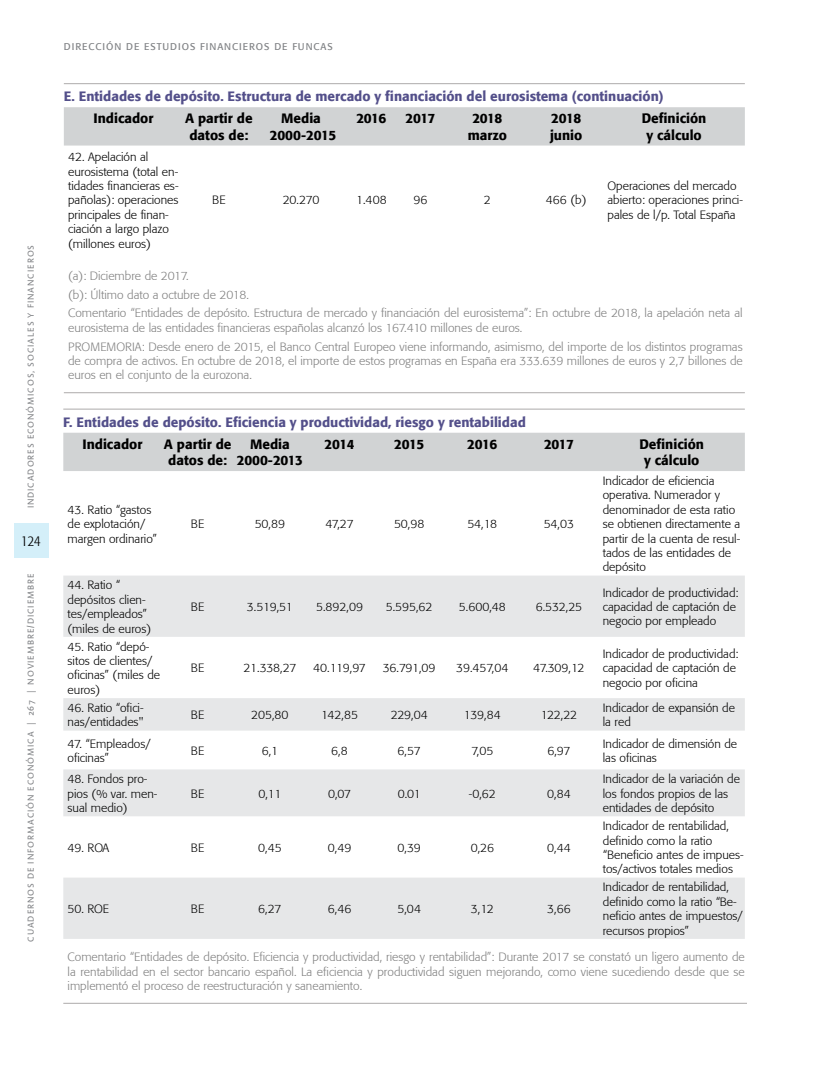
<style>
.page{position:relative;width:830px;height:1085px;background:#fff}
.page>*{position:absolute;margin:0;border:0;box-sizing:border-box;transform-origin:0 0}
.t1{font:300 condensed 15px "Formata";color:#000}
.t2{font:500 13.5px/16.2px "Formata";color:#000;text-align:center}
.t3{font:500 13.5px "Formata";color:#534f8a}
.t4{font:300 12px/14.4px "Formata";color:#000}
.t5{font:300 12px/18.6px "Formata";color:#808080}
.t6{font:9.75px "Formata";letter-spacing:.1em;color:#808285}
.t7{font:9px "Linotype Aroma";letter-spacing:.1em;color:#808285}
</style>
<div class="page">
<div style="left:14px;top:523px;width:34px;height:35px;background:#d4eff9"></div>
<div style="left:64px;top:107px;width:680px;height:38px;background:#d1d3d4"></div>
<hr style="left:64px;top:83px;width:680px;height:1px;background:#b6b4b4">
<hr style="left:64px;top:392px;width:680px;height:1px;background:#b6b4b4">
<div style="left:63px;top:432px;width:681px;height:39px;background:#d1d3d4"></div>
<svg style="left:63px;top:575px;width:681px;height:363px;fill:#e6e7e8"></svg>
<hr style="left:63px;top:408px;width:681px;height:1px;background:#b6b4b4">
<hr style="left:63px;top:1002px;width:683px;height:1px;background:#b6b4b4">
<p class="t7" style="left:25px;top:508px;width:265px;rotate:-90deg">INDICADORES ECONÓMICOS, SOCIALES Y FINANCIEROS</p>
<p class="t1" style="left:21px;top:531px;width:21px">124</p>
<p class="t7" style="left:25px;top:941px;width:370px;rotate:-90deg">CUADERNOS DE INFORMACIÓN ECONÓMICA | 267 | NOVIEMBRE/DICIEMBRE</p>
<p class="t6" style="left:64px;top:40px;width:270px">DIRECCIÓN DE ESTUDIOS FINANCIEROS DE FUNCAS</p>
<p class="t3" style="left:64px;top:88px;width:601px">E. Entidades de depósito. Estructura de mercado y financiación del eurosistema (continuación)</p>
<p class="t2" style="left:93px;top:110px;width:61px">Indicador</p>
<p class="t2" style="left:185px;top:110px;width:69px">A partir de datos de:</p>
<p class="t2" style="left:270px;top:110px;width:68px">Media<br>2000-2015</p>
<p class="t2" style="left:356px;top:110px;width:32px">2016</p>
<p class="t2" style="left:405px;top:110px;width:31px">2017</p>
<p class="t2" style="left:467px;top:110px;width:41px">2018 marzo</p>
<p class="t2" style="left:549px;top:110px;width:34px;text-align:left">2018 junio</p>
<p class="t2" style="left:641px;top:110px;width:66px">Definición y cálculo</p>
<p class="t4" style="left:68px;top:150px;width:112px">42. Apelación al eurosistema (total en&shy;tidades financieras es&shy;pañolas): operaciones principales de finan&shy;ciación a largo plazo (millones euros)</p>
<p class="t4" style="left:607px;top:178px;width:137px">Operaciones del mercado abierto: operaciones princi&shy;pales de l/p. Total España</p>
<p class="t4" style="left:212px;top:193px;width:15px">BE</p>
<p class="t4" style="left:283px;top:193px;width:38px">20.270</p>
<p class="t4" style="left:356px;top:193px;width:32px">1.408</p>
<p class="t4" style="left:413px;top:193px;width:15px">96</p>
<p class="t4" style="left:483px;top:193px;width:8px">2</p>
<p class="t4" style="left:545px;top:193px;width:42px">466 (b)</p>
<p class="t5" style="left:68px;top:267px;width:675px">(a): Diciembre de 2017.<br>(b): Último dato a octubre de 2018.<br>Comentario “Entidades de depósito. Estructura de mercado y financiación del eurosistema”: En octubre de 2018, la apelación neta al</p>
<p class="t5" style="left:68px;top:318px;width:675px">eurosistema de las entidades financieras españolas alcanzó los 167.410 millones de euros.<br>PROMEMORIA: Desde enero de 2015, el Banco Central Europeo viene informando, asimismo, del importe de los distintos programas</p>
<p class="t5" style="left:68px;top:353px;width:676px;line-height:14.4px">de compra de activos. En octubre de 2018, el importe de estos programas en España era 333.639 millones de euros y 2,7 billones de euros en el conjunto de la eurozona.</p>
<p class="t3" style="left:63px;top:413px;width:464px">F. Entidades de depósito. Eficiencia y productividad, riesgo y rentabilidad</p>
<p class="t2" style="left:82px;top:436px;width:61px">Indicador</p>
<p class="t2" style="left:164px;top:436px;width:69px">A partir de datos de:</p>
<p class="t2" style="left:236px;top:436px;width:68px">Media<br>2000-2013</p>
<p class="t2" style="left:324px;top:436px;width:32px">2014</p>
<p class="t2" style="left:394px;top:436px;width:32px">2015</p>
<p class="t2" style="left:467px;top:436px;width:32px">2016</p>
<p class="t2" style="left:543px;top:436px;width:31px">2017</p>
<p class="t2" style="left:639px;top:436px;width:66px">Definición y cálculo</p>
<p class="t4" style="left:68px;top:502px;width:91px">43. Ratio “gastos de explotación/ margen ordinario”</p>
<p class="t4" style="left:602px;top:473px;width:139px">Indicador de eficiencia operativa. Numerador y denominador de esta ratio se obtienen directamente a partir de la cuenta de resul&shy;tados de las entidades de depósito</p>
<p class="t4" style="left:191px;top:516px;width:15px">BE</p>
<p class="t4" style="left:255px;top:516px;width:32px">50,89</p>
<p class="t4" style="left:325px;top:516px;width:30px">47,27</p>
<p class="t4" style="left:394px;top:516px;width:32px">50,98</p>
<p class="t4" style="left:467px;top:516px;width:31px">54,18</p>
<p class="t4" style="left:543px;top:516px;width:32px">54,03</p>
<p class="t4" style="left:67px;top:578px;width:85px">44. Ratio “ depósitos clien&shy;tes/empleados” (miles de euros)</p>
<p class="t4" style="left:68px;top:639px;width:94px">45. Ratio “depó&shy;sitos de clientes/ oficinas” (miles de euros)</p>
<p class="t4" style="left:191px;top:599px;width:15px">BE</p>
<p class="t4" style="left:247px;top:599px;width:47px">3.519,51</p>
<p class="t4" style="left:316px;top:599px;width:48px">5.892,09</p>
<p class="t4" style="left:385px;top:599px;width:48px">5.595,62</p>
<p class="t4" style="left:458px;top:599px;width:48px">5.600,48</p>
<p class="t4" style="left:535px;top:599px;width:48px">6.532,25</p>
<p class="t4" style="left:191px;top:661px;width:15px">BE</p>
<p class="t4" style="left:243px;top:661px;width:55px">21.338,27</p>
<p class="t4" style="left:313px;top:661px;width:54px">40.119,97</p>
<p class="t4" style="left:382px;top:661px;width:54px">36.791,09</p>
<p class="t4" style="left:456px;top:661px;width:53px">39.457,04</p>
<p class="t4" style="left:533px;top:661px;width:53px">47.309,12</p>
<p class="t4" style="left:602px;top:585px;width:137px">Indicador de productividad: capacidad de captación de negocio por empleado</p>
<p class="t4" style="left:602px;top:646px;width:137px">Indicador de productividad: capacidad de captación de negocio por oficina</p>
<p class="t4" style="left:68px;top:700px;width:77px">46. Ratio “ofici&shy;nas/entidades"</p>
<p class="t4" style="left:191px;top:707px;width:15px">BE</p>
<p class="t4" style="left:251px;top:707px;width:39px">205,80</p>
<p class="t4" style="left:321px;top:707px;width:38px">142,85</p>
<p class="t4" style="left:390px;top:707px;width:38px">229,04</p>
<p class="t4" style="left:463px;top:707px;width:38px">139,84</p>
<p class="t4" style="left:540px;top:707px;width:38px">122,22</p>
<p class="t4" style="left:602px;top:700px;width:134px">Indicador de expansión de la red</p>
<p class="t4" style="left:68px;top:736px;width:85px">47. “Empleados/ oficinas”</p>
<p class="t4" style="left:191px;top:743px;width:15px">BE</p>
<p class="t4" style="left:261px;top:743px;width:18px">6,1</p>
<p class="t4" style="left:331px;top:743px;width:18px">6,8</p>
<p class="t4" style="left:397px;top:743px;width:25px">6,57</p>
<p class="t4" style="left:471px;top:743px;width:23px">7,05</p>
<p class="t4" style="left:547px;top:743px;width:24px">6,97</p>
<p class="t4" style="left:602px;top:736px;width:136px">Indicador de dimensión de las oficinas</p>
<p class="t4" style="left:68px;top:771px;width:91px">48. Fondos pro&shy;pios (% var. men&shy;sual medio)</p>
<p class="t4" style="left:602px;top:771px;width:139px">Indicador de la variación de los fondos propios de las entidades de depósito</p>
<p class="t4" style="left:191px;top:786px;width:15px">BE</p>
<p class="t4" style="left:258px;top:786px;width:24px">0,11</p>
<p class="t4" style="left:328px;top:786px;width:24px">0,07</p>
<p class="t4" style="left:397px;top:786px;width:24px">0.01</p>
<p class="t4" style="left:468px;top:786px;width:28px">-0,62</p>
<p class="t4" style="left:547px;top:786px;width:25px">0,84</p>
<p class="t4" style="left:68px;top:840px;width:43px">49. ROA</p>
<p class="t4" style="left:191px;top:840px;width:15px">BE</p>
<p class="t4" style="left:258px;top:840px;width:25px">0,45</p>
<p class="t4" style="left:327px;top:840px;width:25px">0,49</p>
<p class="t4" style="left:397px;top:840px;width:25px">0,39</p>
<p class="t4" style="left:470px;top:840px;width:25px">0,26</p>
<p class="t4" style="left:547px;top:840px;width:25px">0,44</p>
<p class="t4" style="left:602px;top:818px;width:142px">Indicador de rentabilidad, definido como la ratio “Beneficio antes de impues&shy;tos/activos totales medios</p>
<p class="t4" style="left:602px;top:879px;width:141px">Indicador de rentabilidad, definido como la ratio “Be&shy;neficio antes de impuestos/ recursos propios”</p>
<p class="t5" style="left:68px;top:949px;width:678px;line-height:14.4px;text-align:justify">Comentario “Entidades de depósito. Eficiencia y productividad, riesgo y rentabilidad”: Durante 2017 se constató un ligero aumento de la rentabilidad en el sector bancario español. La eficiencia y productividad siguen mejorando, como viene sucediendo desde que se implementó el proceso de reestructuración y saneamiento.</p>
<p class="t4" style="left:68px;top:901px;width:43px">50. ROE</p>
<p class="t4" style="left:191px;top:901px;width:15px">BE</p>
<p class="t4" style="left:258px;top:901px;width:25px">6,27</p>
<p class="t4" style="left:328px;top:901px;width:25px">6,46</p>
<p class="t4" style="left:397px;top:901px;width:25px">5,04</p>
<p class="t4" style="left:470px;top:901px;width:24px">3,12</p>
<p class="t4" style="left:547px;top:901px;width:25px">3,66</p>
</div>
